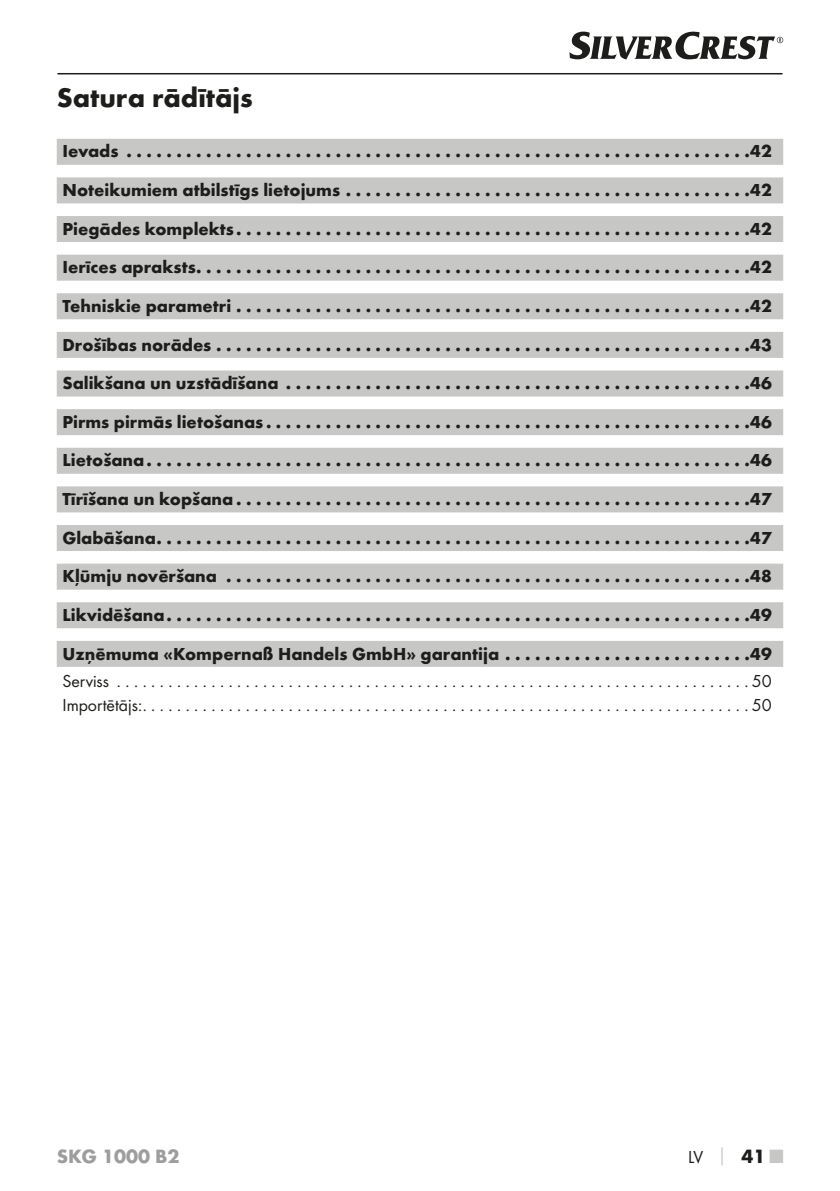
<style>
.page{position:relative;width:840px;height:1191px;background:#fff}
.page>*{position:absolute;margin:0;border:0;box-sizing:border-box;transform-origin:0 0}
.t1{font:700 28px "Futura";color:#1d1d1b}
.t2{font:700 20px "Futura";color:#9d9d9d}
.t3{font:700 18px/38.6px "Futura";color:#1d1d1b;text-align:justify}
.t4{font:18px/24.4px "Futura Boo";color:#1d1d1b}
.s1{font-family:"Futura";font-weight:700;color:#c7c7c6}
.s2{font-family:"Futura";font-weight:700;font-size:20px}
.s3{font-family:"Futura";font-weight:700;font-size:20px;color:#c7c7c6}
</style>
<div class="page">
<hr style="left:57px;top:73px;width:725px;height:1px;background:#1d1d1b">
<svg style="left:569px;top:32px;width:213px;height:28px"></svg>
<div style="left:57px;top:139px;width:725px;height:26px;background:#c7c7c6"></div>
<div style="left:57px;top:177px;width:725px;height:26px;background:#c7c7c6"></div>
<div style="left:57px;top:216px;width:725px;height:26px;background:#c7c7c6"></div>
<div style="left:57px;top:255px;width:725px;height:26px;background:#c7c7c6"></div>
<div style="left:57px;top:293px;width:725px;height:26px;background:#c7c7c6"></div>
<div style="left:57px;top:332px;width:725px;height:26px;background:#c7c7c6"></div>
<div style="left:57px;top:370px;width:725px;height:26px;background:#c7c7c6"></div>
<div style="left:57px;top:409px;width:725px;height:26px;background:#c7c7c6"></div>
<div style="left:57px;top:448px;width:725px;height:26px;background:#c7c7c6"></div>
<div style="left:57px;top:486px;width:725px;height:26px;background:#c7c7c6"></div>
<div style="left:57px;top:525px;width:725px;height:26px;background:#c7c7c6"></div>
<div style="left:57px;top:563px;width:725px;height:26px;background:#c7c7c6"></div>
<div style="left:57px;top:602px;width:725px;height:26px;background:#c7c7c6"></div>
<div style="left:57px;top:641px;width:725px;height:26px;background:#c7c7c6"></div>
<h1 class="t1" style="left:57px;top:80px;width:197px">Satura rādītājs</h1>
<p class="t3" style="left:62px;top:132px;width:710px">Ievads . . . . . . . . . . . . . . . . . . . . . . . . . . . . . . . . . . . . . . . . . . . . . . . . . . . . . . . . . . . . . . 42<br>Noteikumiem atbilstīgs lietojums . . . . . . . . . . . . . . . . . . . . . . . . . . . . . . . . . . . . . . . . 42<br>Piegādes komplekts . . . . . . . . . . . . . . . . . . . . . . . . . . . . . . . . . . . . . . . . . . . . . . . . . . . 42<br>Ierīces apraksts . . . . . . . . . . . . . . . . . . . . . . . . . . . . . . . . . . . . . . . . . . . . . . . . . . . . . . . 42<br>Tehniskie parametri . . . . . . . . . . . . . . . . . . . . . . . . . . . . . . . . . . . . . . . . . . . . . . . . . . . 42<br>Drošības norādes . . . . . . . . . . . . . . . . . . . . . . . . . . . . . . . . . . . . . . . . . . . . . . . . . . . . . 43<br>Salikšana un uzstādīšana . . . . . . . . . . . . . . . . . . . . . . . . . . . . . . . . . . . . . . . . . . . . . . 46<br>Pirms pirmās lietošanas . . . . . . . . . . . . . . . . . . . . . . . . . . . . . . . . . . . . . . . . . . . . . . . . 46<br>Lietošana . . . . . . . . . . . . . . . . . . . . . . . . . . . . . . . . . . . . . . . . . . . . . . . . . . . . . . . . . . . . 46<br>Tīrīšana un kopšana . . . . . . . . . . . . . . . . . . . . . . . . . . . . . . . . . . . . . . . . . . . . . . . . . . . 47<br>Glabāšana . . . . . . . . . . . . . . . . . . . . . . . . . . . . . . . . . . . . . . . . . . . . . . . . . . . . . . . . . . . 47<br>Kļūmju novēršana . . . . . . . . . . . . . . . . . . . . . . . . . . . . . . . . . . . . . . . . . . . . . . . . . . . . 48<br>Likvidēšana . . . . . . . . . . . . . . . . . . . . . . . . . . . . . . . . . . . . . . . . . . . . . . . . . . . . . . . . . . 49<br>Uzņēmuma «Kompernaß -Handels GmbH» garantija . . . . . . . . . . . . . . . . . . . . . . . . 49</p>
<p class="t4" style="left:62px;top:668px;width:710px">Serviss . . . . . . . . . . . . . . . . . . . . . . . . . . . . . . . . . . . . . . . . . . . . . . . . . . . . . . . . . . . . . . . . . . . . . . . . . 50<br>Importētājs: . . . . . . . . . . . . . . . . . . . . . . . . . . . . . . . . . . . . . . . . . . . . . . . . . . . . . . . . . . . . . . . . . . . . . . 50</p>
<p class="t2" style="left:57px;top:1143px;width:124px">SKG 1000 B2</p>
<p class="t4" style="left:688px;top:1144px;width:96px">LV <span class="s1">│</span> <span class="s2">41</span> <span class="s3">■</span></p>
</div>
